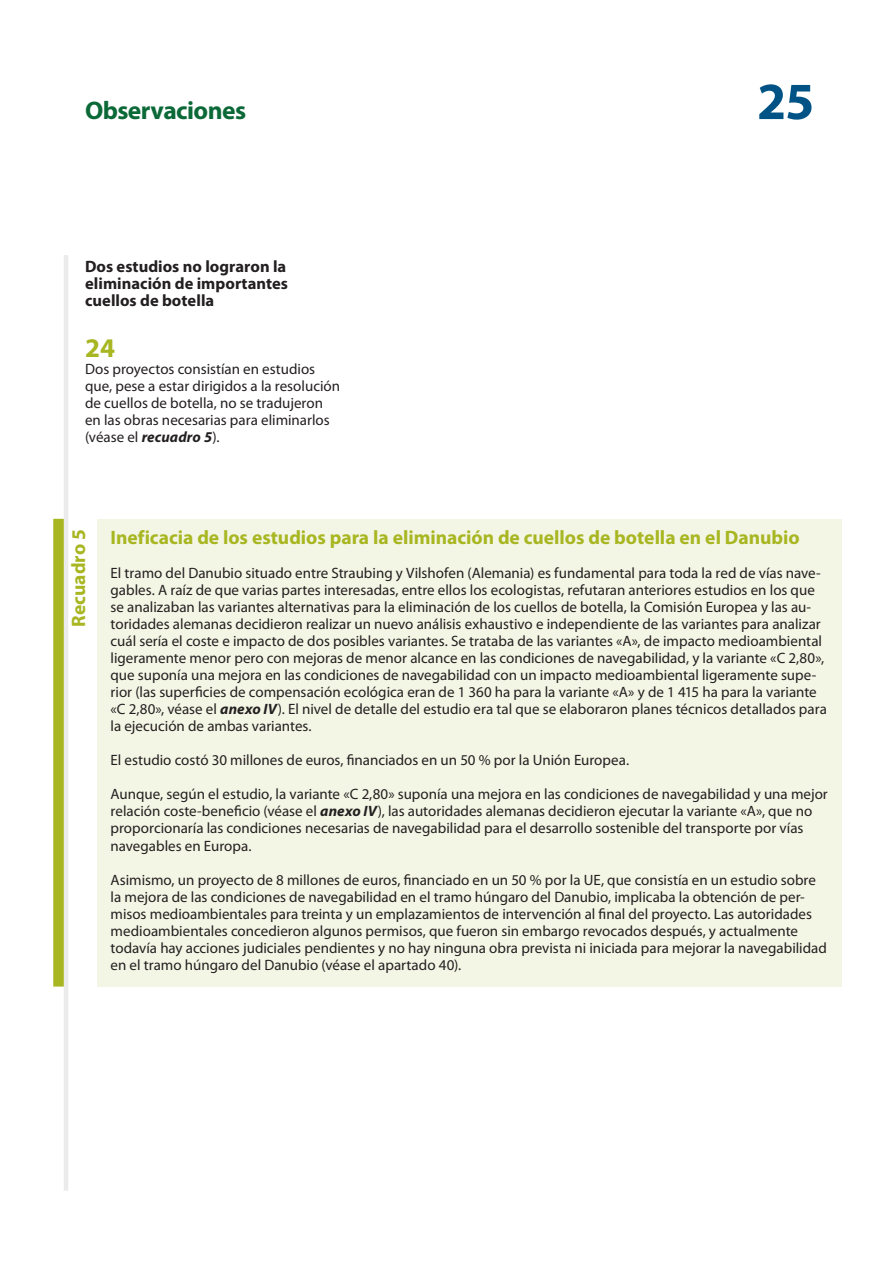
<style>
.page{position:relative;width:893px;height:1263px;background:#fff}
.page>*{position:absolute;margin:0;border:0;box-sizing:border-box;transform-origin:0 0}
.t1{font:700 52.5px "Myriad Pro";color:#015386}
.E_05_-_CHAP__1__TEXT{font:700 27px "Myriad Pro";color:#a7b621}
.t2{font:700 25.5px "Myriad Pro";letter-spacing:-.025em;color:#0b6938}
.F_02_-_BOX_TITRE_COL{font:700 19.5px "Myriad Pro";color:#a7b621}
.F_01_-_GREEN_BOX_NUM{font:700 19.5px "Myriad Pro";color:#a7b621}
.E_04_b_-_CHAP__TITRE{font:700 16.5px/17px "Myriad Pro";color:#231f20;text-align:justify}
.F_04_-_BOX_TEXTE{font:15px/17px "Myriad Pro";color:#231f20}
.E_05_-_CHAP__1__TEXT-2{font:15px/17px "Myriad Pro";color:#231f20}
.s1{font-weight:700;font-style:italic}
</style>
<div class="page">
<hr style="left:64px;top:255px;width:4px;height:936px;background:#ebebeb">
<div style="left:98px;top:519px;width:744px;height:467px;background:#f4f6e5"></div>
<div style="left:53px;top:519px;width:11px;height:467px;background:#a7b621"></div>
<h3 class="t2" style="left:85px;top:94px;width:163px">Observaciones</h3>
<p class="E_04_b_-_CHAP__TITRE" style="left:85px;top:258px;width:205px">Dos estudios no lograron la eliminación de importantes cuellos de botella</p>
<p class="E_05_-_CHAP__1__TEXT" style="left:85px;top:330px;width:32px">24</p>
<p class="E_05_-_CHAP__1__TEXT-2" style="left:85px;top:360px;width:257px">Dos proyectos consistían en estudios que, pese a estar dirigidos a la resolución de cuellos de botella, no se tradujeron en las obras necesarias para eliminarlos (véase el <span class="s1">recuadro 5</span>).</p>
<h1 class="t1" style="left:757px;top:67px;width:59px">25</h1>
<p class="F_01_-_GREEN_BOX_NUM" style="left:66px;top:627px;width:99px;rotate:-90deg">Recuadro 5</p>
<p class="F_02_-_BOX_TITRE_COL" style="left:111px;top:525px;width:690px">Ineficacia de los estudios para la eliminación de cuellos de botella en el Danubio</p>
<p class="F_04_-_BOX_TEXTE" style="left:111px;top:565px;width:718px">El tramo del Danubio situado entre Straubing y Vilshofen (Alemania) es fundamental para toda la red de vías nave‑ gables. A raíz de que varias partes interesadas, entre ellos los ecologistas, refutaran anteriores estudios en los que se analizaban las variantes alternativas para la eliminación de los cuellos de botella, la Comisión Europea y las au‑ toridades alemanas decidieron realizar un nuevo análisis exhaustivo e independiente de las variantes para analizar cuál sería el coste e impacto de dos posibles variantes. Se trataba de las variantes «A», de impacto medioambiental ligeramente menor pero con mejoras de menor alcance en las condiciones de navegabilidad, y la variante «C 2,80», que suponía una mejora en las condiciones de navegabilidad con un impacto medioambiental ligeramente supe‑ rior (las superficies de compensación ecológica eran de 1 360 ha para la variante «A» y de 1 415 ha para la variante «C 2,80», véase el <span class="s1">anexo IV</span>). El nivel de detalle del estudio era tal que se elaboraron planes técnicos detallados para la ejecución de ambas variantes.</p>
<p class="F_04_-_BOX_TEXTE" style="left:111px;top:752px;width:520px">El estudio costó 30 millones de euros, financiados en un 50 % por la Unión Europea.</p>
<p class="F_04_-_BOX_TEXTE" style="left:111px;top:786px;width:719px">Aunque, según el estudio, la variante «C 2,80» suponía una mejora en las condiciones de navegabilidad y una mejor relación coste‑beneficio (véase el <span class="s1">anexo IV</span>), las autoridades alemanas decidieron ejecutar la variante «A», que no proporcionaría las condiciones necesarias de navegabilidad para el desarrollo sostenible del transporte por vías navegables en Europa.</p>
<p class="F_04_-_BOX_TEXTE" style="left:111px;top:871px;width:718px">Asimismo, un proyecto de 8 millones de euros, financiado en un 50 % por la UE, que consistía en un estudio sobre la mejora de las condiciones de navegabilidad en el tramo húngaro del Danubio, implicaba la obtención de per‑ misos medioambientales para treinta y un emplazamientos de intervención al final del proyecto. Las autoridades medioambientales concedieron algunos permisos, que fueron sin embargo revocados después, y actualmente todavía hay acciones judiciales pendientes y no hay ninguna obra prevista ni iniciada para mejorar la navegabilidad en el tramo húngaro del Danubio (véase el apartado 40).</p>
</div>
